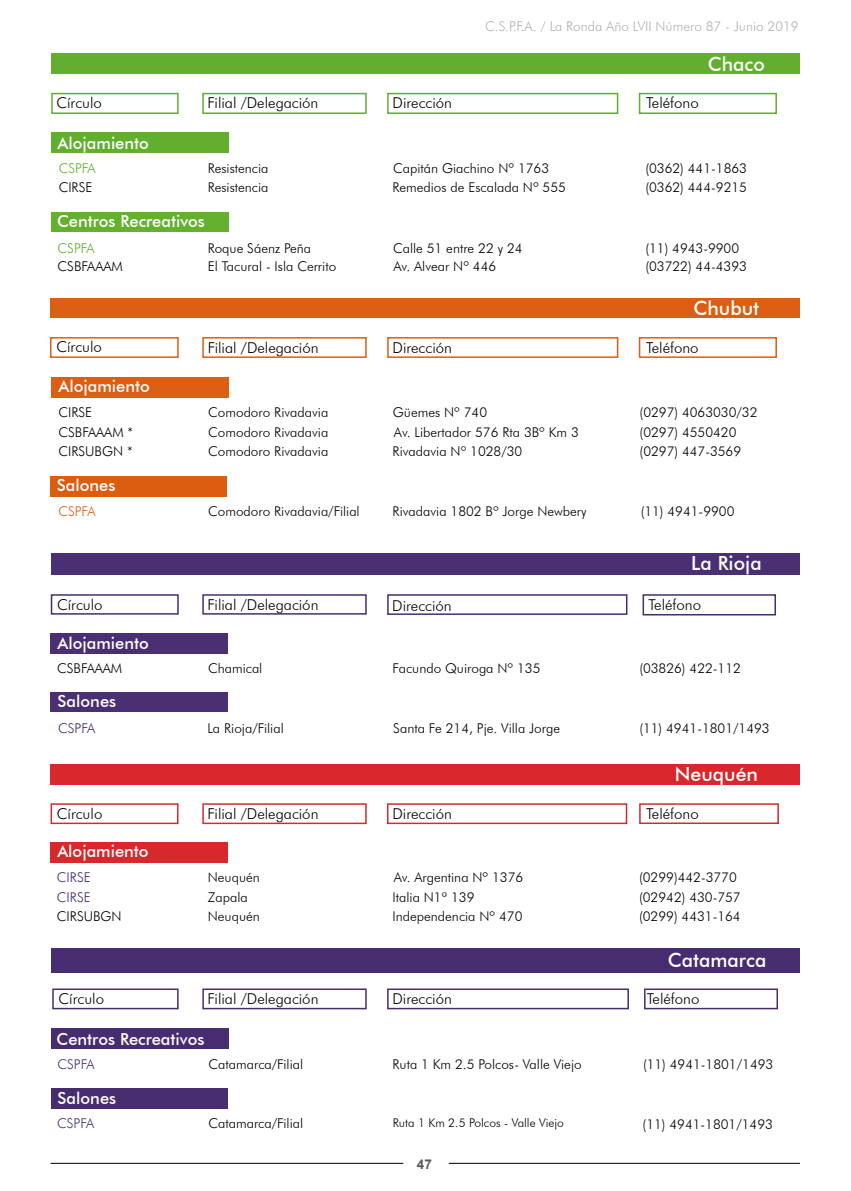
<style>
.page{position:relative;width:851px;height:1191px;background:#fff}
.page>*{position:absolute;margin:0;border:0;box-sizing:border-box;transform-origin:0 0}
.t1{font:500 19.5px "Futura BT";color:#fff}
.t2{font:500 16.5px "Futura BT";color:#fff}
.t3{font:300 15px "Futura BT";color:#000}
.t4{font:300 13.5px/19.5px "Futura BT";color:#000}
.t5{font:300 13.5px "Futura BT";color:#b3b2b2}
.t6{font:300 13.5px/19.5px "Futura BT";color:#452b6c}
.t7{font:300 13.5px "Futura BT";color:#62af2f}
.t8{font:300 13.5px "Futura BT";color:#4b2f73}
.t9{font:300 13.5px "Futura BT";color:#e06011}
.t10{font:700 13.5px "Arial";color:#575756}
.t11{font:300 12px "Futura BT";color:#000}
</style>
<div class="page">
<hr style="left:51px;top:1163px;width:352px;height:1px;background:#000">
<hr style="left:448px;top:1163px;width:351px;height:1px;background:#000">
<div style="left:51px;top:553px;width:748px;height:22px;background:#4a2f72"></div>
<div style="left:51px;top:54px;width:748px;height:20px;background:#62af2f"></div>
<div style="left:50px;top:299px;width:749px;height:19px;background:#dc5e13"></div>
<div style="left:50px;top:764px;width:749px;height:20px;background:#d8282c"></div>
<div style="left:51px;top:948px;width:748px;height:24px;background:#472d6f"></div>
<div style="left:51px;top:133px;width:177px;height:20px;background:#62af2f"></div>
<div style="left:51px;top:93px;width:128px;height:21px;border:2px solid #60ad30"></div>
<div style="left:202px;top:93px;width:164px;height:21px;border:2px solid #60ad30"></div>
<div style="left:387px;top:93px;width:231px;height:21px;border:2px solid #60ad30"></div>
<div style="left:638px;top:93px;width:138px;height:21px;border:2px solid #60ad30"></div>
<div style="left:51px;top:212px;width:177px;height:20px;background:#64b12f"></div>
<div style="left:52px;top:377px;width:177px;height:21px;background:#dc5e13"></div>
<div style="left:50px;top:337px;width:129px;height:21px;border:2px solid #dd5d14"></div>
<div style="left:202px;top:337px;width:164px;height:21px;border:2px solid #dd5d14"></div>
<div style="left:387px;top:337px;width:231px;height:21px;border:2px solid #dd5d14"></div>
<div style="left:638px;top:337px;width:138px;height:21px;border:2px solid #dd5d14"></div>
<div style="left:51px;top:476px;width:176px;height:20px;background:#dd5d10"></div>
<div style="left:52px;top:988px;width:126px;height:21px;border:2px solid #472d6f"></div>
<div style="left:202px;top:988px;width:164px;height:21px;border:2px solid #472d6f"></div>
<div style="left:387px;top:988px;width:242px;height:21px;border:2px solid #472d6f"></div>
<div style="left:644px;top:988px;width:133px;height:21px;border:2px solid #472d6f"></div>
<div style="left:51px;top:1028px;width:177px;height:20px;background:#472d6f"></div>
<div style="left:52px;top:1088px;width:176px;height:20px;background:#472d6f"></div>
<div style="left:51px;top:594px;width:128px;height:20px;border:2px solid #472d6f"></div>
<div style="left:202px;top:594px;width:164px;height:20px;border:2px solid #472d6f"></div>
<div style="left:387px;top:594px;width:240px;height:21px;border:2px solid #472d6f"></div>
<div style="left:642px;top:594px;width:133px;height:21px;border:2px solid #472d6f"></div>
<div style="left:51px;top:633px;width:177px;height:20px;background:#4a2f72"></div>
<div style="left:51px;top:692px;width:177px;height:20px;background:#4a2f72"></div>
<div style="left:51px;top:803px;width:127px;height:21px;border:2px solid #d6292b"></div>
<div style="left:202px;top:803px;width:164px;height:21px;border:2px solid #d6292b"></div>
<div style="left:387px;top:803px;width:240px;height:21px;border:2px solid #d6292b"></div>
<div style="left:639px;top:803px;width:139px;height:21px;border:2px solid #d6292b"></div>
<div style="left:51px;top:842px;width:176px;height:21px;background:#d8282c"></div>
<p class="t5" style="left:485px;top:18px;width:315px">C.S.P.F.A. / La Ronda Año LVII Número 87 - Junio 2019</p>
<p class="t3" style="left:56px;top:94px;width:47px">Círculo</p>
<p class="t3" style="left:207px;top:94px;width:112px">Filial /Delegación</p>
<p class="t3" style="left:392px;top:94px;width:61px">Dirección</p>
<p class="t3" style="left:646px;top:94px;width:54px">Teléfono</p>
<h1 class="t1" style="left:707px;top:52px;width:59px">Chaco</h1>
<p class="t2" style="left:58px;top:133px;width:93px">Alojamiento</p>
<p class="t7" style="left:59px;top:160px;width:38px">CSPFA</p>
<p class="t4" style="left:59px;top:178px;width:35px">CIRSE</p>
<p class="t4" style="left:208px;top:158px;width:62px">Resistencia<br>Resistencia</p>
<p class="t4" style="left:392px;top:158px;width:175px">Capitán Giachino Nº 1763<br>Remedios de Escalada Nº 555</p>
<p class="t4" style="left:645px;top:158px;width:103px">(0362) 441-1863 (0362) 444-9215</p>
<p class="t2" style="left:57px;top:211px;width:149px">Centros Recreativos</p>
<p class="t7" style="left:58px;top:240px;width:38px">CSPFA</p>
<p class="t4" style="left:58px;top:256px;width:67px">CSBFAAAM</p>
<p class="t4" style="left:208px;top:239px;width:130px;line-height:18px">Roque Sáenz Peña<br>El Tacural - Isla Cerrito</p>
<p class="t4" style="left:393px;top:239px;width:131px;line-height:18px">Calle 51 entre 22 y 24<br>Av. Alvear Nº 446</p>
<p class="t4" style="left:645px;top:239px;width:103px;line-height:18px">(11) 4943-9900 (03722) 44-4393</p>
<h1 class="t1" style="left:693px;top:296px;width:67px">Chubut</h1>
<p class="t3" style="left:56px;top:338px;width:47px">Círculo</p>
<p class="t3" style="left:208px;top:338px;width:112px">Filial /Delegación</p>
<p class="t3" style="left:392px;top:338px;width:61px">Dirección</p>
<p class="t3" style="left:646px;top:338px;width:54px">Teléfono</p>
<p class="t2" style="left:58px;top:376px;width:93px">Alojamiento</p>
<p class="t4" style="left:58px;top:402px;width:76px">CIRSE<br>CSBFAAAM *<br>CIRSUBGN *</p>
<p class="t4" style="left:208px;top:402px;width:121px;text-align:justify">Comodoro Rivadavia Comodoro Rivadavia Comodoro Rivadavia</p>
<p class="t4" style="left:392px;top:402px;width:188px">Güemes Nº 740<br>Av. Libertador 576 Rta 3Bº Km 3<br>Rivadavia Nº 1028/30</p>
<p class="t4" style="left:639px;top:402px;width:119px">(0297) 4063030/32 (0297) 4550420 (0297) 447-3569</p>
<p class="t2" style="left:57px;top:475px;width:60px">Salones</p>
<p class="t9" style="left:58px;top:503px;width:38px">CSPFA</p>
<p class="t4" style="left:208px;top:501px;width:153px">Comodoro Rivadavia/Filial</p>
<p class="t4" style="left:392px;top:501px;width:195px">Rivadavia 1802 Bº Jorge Newbery</p>
<p class="t4" style="left:640px;top:501px;width:95px">(11) 4941-9900</p>
<h1 class="t1" style="left:691px;top:551px;width:72px">La Rioja</h1>
<p class="t3" style="left:57px;top:595px;width:47px">Círculo</p>
<p class="t3" style="left:207px;top:595px;width:112px">Filial /Delegación</p>
<p class="t3" style="left:392px;top:596px;width:61px">Dirección</p>
<p class="t3" style="left:648px;top:595px;width:54px">Teléfono</p>
<p class="t2" style="left:58px;top:633px;width:93px">Alojamiento</p>
<p class="t4" style="left:57px;top:658px;width:67px">CSBFAAAM</p>
<p class="t4" style="left:208px;top:658px;width:56px">Chamical</p>
<p class="t4" style="left:392px;top:658px;width:149px">Facundo Quiroga Nº 135</p>
<p class="t4" style="left:639px;top:658px;width:103px">(03826) 422-112</p>
<p class="t2" style="left:58px;top:691px;width:60px">Salones</p>
<p class="t6" style="left:58px;top:718px;width:38px">CSPFA</p>
<p class="t4" style="left:207px;top:718px;width:78px">La Rioja/Filial</p>
<p class="t4" style="left:393px;top:718px;width:168px">Santa Fe 214, Pje. Villa Jorge</p>
<p class="t4" style="left:639px;top:718px;width:132px">(11) 4941-1801/1493</p>
<h1 class="t1" style="left:674px;top:761px;width:85px">Neuquén</h1>
<p class="t3" style="left:57px;top:804px;width:47px">Círculo</p>
<p class="t3" style="left:207px;top:804px;width:112px">Filial /Delegación</p>
<p class="t3" style="left:392px;top:804px;width:61px">Dirección</p>
<p class="t3" style="left:646px;top:804px;width:54px">Teléfono</p>
<p class="t2" style="left:57px;top:841px;width:93px">Alojamiento</p>
<p class="t6" style="left:57px;top:867px;width:35px">CIRSE<br>CIRSE</p>
<p class="t4" style="left:57px;top:906px;width:66px">CIRSUBGN</p>
<p class="t4" style="left:208px;top:867px;width:54px">Neuquén<br>Zapala<br>Neuquén</p>
<p class="t4" style="left:392px;top:867px;width:132px">Av. Argentina Nº 1376<br>Italia N1ª 139<br>Independencia Nº 470</p>
<p class="t4" style="left:639px;top:867px;width:103px">(0299)442-3770 (02942) 430-757 (0299) 4431-164</p>
<h1 class="t1" style="left:667px;top:948px;width:100px">Catamarca</h1>
<p class="t3" style="left:59px;top:989px;width:47px">Círculo</p>
<p class="t3" style="left:208px;top:989px;width:112px">Filial /Delegación</p>
<p class="t3" style="left:392px;top:989px;width:61px">Dirección</p>
<p class="t3" style="left:646px;top:989px;width:54px">Teléfono</p>
<p class="t2" style="left:56px;top:1029px;width:149px">Centros Recreativos</p>
<p class="t8" style="left:58px;top:1056px;width:38px">CSPFA</p>
<p class="t4" style="left:208px;top:1054px;width:96px">Catamarca/Filial</p>
<p class="t4" style="left:392px;top:1054px;width:190px">Ruta 1 Km 2.5 Polcos- Valle Viejo</p>
<p class="t4" style="left:643px;top:1054px;width:132px">(11) 4941-1801/1493</p>
<p class="t2" style="left:58px;top:1087px;width:60px">Salones</p>
<p class="t8" style="left:57px;top:1115px;width:38px">CSPFA</p>
<p class="t4" style="left:208px;top:1113px;width:96px">Catamarca/Filial</p>
<p class="t11" style="left:392px;top:1115px;width:173px">Ruta 1 Km 2.5 Polcos - Valle Viejo</p>
<p class="t4" style="left:642px;top:1114px;width:132px">(11) 4941-1801/1493</p>
<p class="t10" style="left:417px;top:1154px;width:17px">47</p>
</div>
